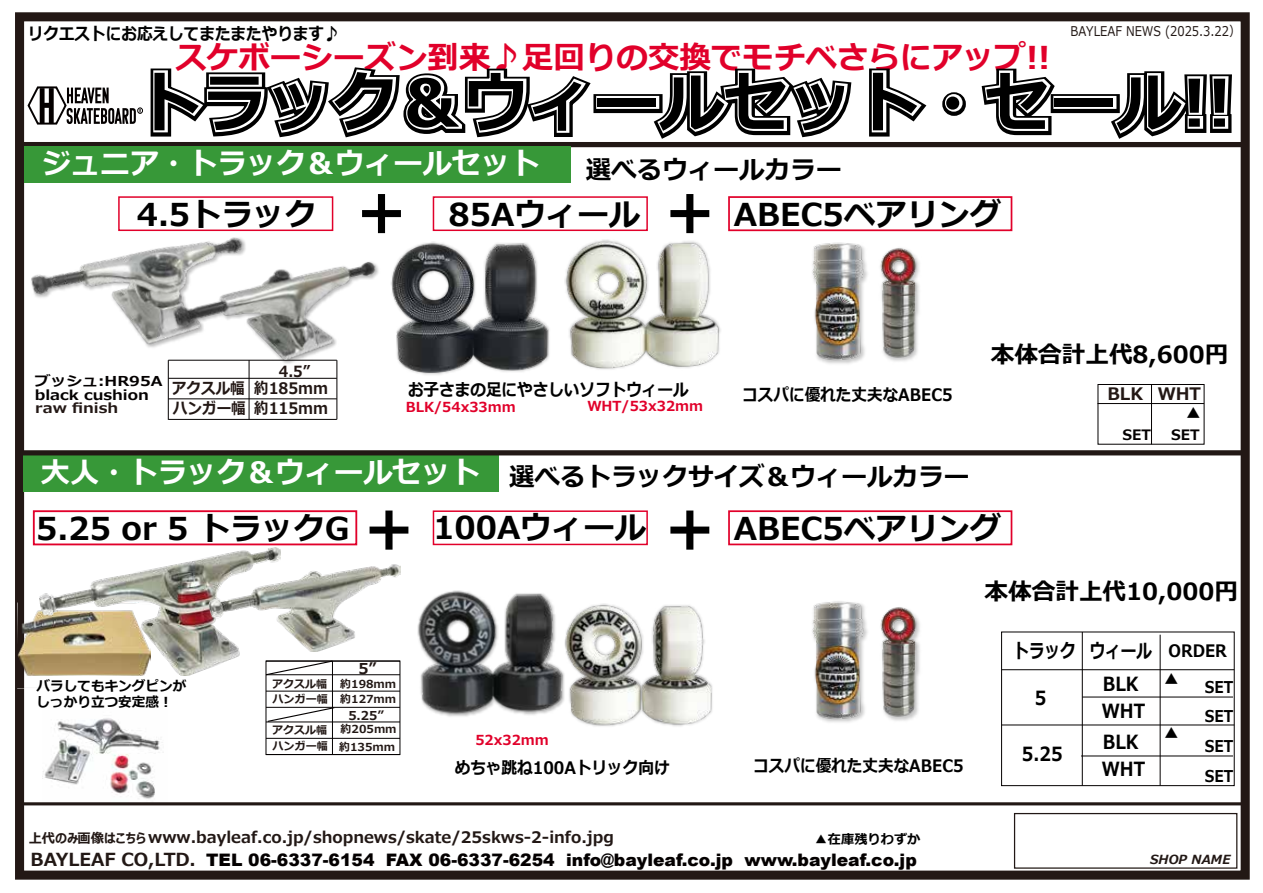
<style>
.page{position:relative;width:1263px;height:893px;background:#fff}
.page>*{position:absolute;margin:0;border:0;box-sizing:border-box;transform-origin:0 0}
.t1{font:700 65.25px "Meiryo";color:#000}
.t2{font:700 60.75px "Meiryo";color:#000}
.t3{font:700 31.5px "Meiryo";color:#000}
.t4{font:700 31.5px "Meiryo";color:#e1002a}
.t5{font:700 29.25px "Meiryo";color:#fff}
.t6{font:700 25.65px "Meiryo";color:#000}
.t7{font:700 23.55px "Meiryo";color:#000}
.t8{font:700 19.5px "Meiryo";color:#000;scale:.88 1}
.t9{font:700 19.5px "Meiryo";color:#000;scale:.8 1}
.t10{font:700 18px "Meiryo UI";color:#221815}
.t11{font:700 17.25px "Meiryo";color:#000;scale:.91 1}
.t12{font:900 17.25px "Arial";color:#040000}
.t13{font:700 17.25px "Meiryo";color:#231815}
.t14{font:700 16.35px/29.7px "Meiryo";color:#000;text-align:justify;scale:.88 1}
.t15{font:700 15.9px "Meiryo UI";color:#221815}
.t16{font:700 15.9px/19.5px "Meiryo";color:#231815;scale:.92 1}
.t17{font:700 15.45px "Meiryo";color:#231815;scale:.92 1}
.t18{font:700 15px "Meiryo";color:#221815}
.t19{font:700 14.4px "Meiryo";color:#040000}
.t20{font:700 13.8px "Meiryo";color:#e1002a}
.t21{font:700 13.8px/16.4px "Meiryo";color:#000}
.t22{font:700 13.65px/13.2px "Meiryo";color:#040000;scale:1.16 1}
.t23{font:700 13.65px "Meiryo";color:#231815;scale:1.16 1}
.t24{font:13.35px "Meiryo UI";color:#221815;scale:.87 1}
.t25{font:700 13.2px "Meiryo";color:#000}
.t26{font:13.2px "Koz Go Pr 6 N";color:#000}
.t27{font:italic 700 12.6px "Meiryo UI";color:#221815}
.t28{font:700 12.3px "Meiryo";color:#221815}
.t29{font:700 11.1px/15.6px "Meiryo";color:#221815}
.s1{font-size:13.2px}
</style>
<div class="page">
<img style="left:42px;top:718px;width:125px;height:88px">
<hr style="left:22px;top:802px;width:1221px;height:3px;background:#221815">
<div style="left:22px;top:142px;width:1222px;height:5px;background:#221815"></div>
<div style="left:1014px;top:813px;width:223px;height:56px;background:#fff;border:1px solid #221815"></div>
<div style="left:15px;top:12px;width:1235px;height:868px;border:9px solid #231815"></div>
<hr style="left:20px;top:691px;width:4px;height:110px;background:#221815">
<div style="left:25px;top:146px;width:546px;height:37px;background:#379838"></div>
<div style="left:24px;top:455px;width:475px;height:37px;background:#379838"></div>
<div style="left:1098px;top:384px;width:106px;height:60px;border:1px solid #040000"></div>
<hr style="left:1097px;top:403px;width:107px;height:1px;background:#040000">
<hr style="left:1151px;top:385px;width:1px;height:59px;background:#040000">
<div style="left:20px;top:450px;width:1223px;height:5px;background:#221815"></div>
<img style="left:19px;top:209px;width:233px;height:152px">
<hr style="left:249px;top:360px;width:1px;height:59px;background:#040000">
<hr style="left:336px;top:360px;width:1px;height:59px;background:#040000">
<hr style="left:168px;top:360px;width:1px;height:60px;background:#040000">
<hr style="left:168px;top:378px;width:169px;height:1px;background:#040000">
<hr style="left:168px;top:399px;width:169px;height:1px;background:#040000">
<hr style="left:168px;top:419px;width:169px;height:1px;background:#040000">
<img style="left:166px;top:247px;width:213px;height:126px">
<img style="left:880px;top:248px;width:40px;height:113px">
<img style="left:812px;top:242px;width:56px;height:122px">
<img style="left:880px;top:607px;width:40px;height:114px">
<img style="left:812px;top:601px;width:56px;height:121px">
<img style="left:18px;top:603px;width:126px;height:86px">
<img style="left:40px;top:547px;width:240px;height:128px">
<img style="left:209px;top:565px;width:192px;height:87px">
<img style="left:391px;top:241px;width:159px;height:134px">
<img style="left:552px;top:231px;width:183px;height:138px">
<img style="left:417px;top:590px;width:142px;height:127px">
<img style="left:559px;top:603px;width:154px;height:124px">
<div style="left:118px;top:196px;width:215px;height:35px;border:2px solid #e1002a"></div>
<div style="left:433px;top:196px;width:215px;height:35px;border:2px solid #e1002a"></div>
<div style="left:728px;top:196px;width:284px;height:35px;border:2px solid #e1002a"></div>
<div style="left:33px;top:510px;width:324px;height:35px;border:2px solid #e1002a"></div>
<div style="left:433px;top:510px;width:215px;height:35px;border:2px solid #e1002a"></div>
<div style="left:728px;top:510px;width:284px;height:35px;border:2px solid #e1002a"></div>
<div style="left:593px;top:94px;width:69px;height:19px;border:10px solid #000"></div>
<div style="left:1051px;top:94px;width:69px;height:19px;border:10px solid #000"></div>
<svg style="left:27px;top:67px;width:571px;height:71px"></svg>
<div style="left:596px;top:96px;width:63px;height:13px;border:4px solid #fff"></div>
<svg style="left:647px;top:68px;width:205px;height:71px"></svg>
<svg style="left:869px;top:68px;width:192px;height:69px"></svg>
<div style="left:1053px;top:96px;width:63px;height:13px;border:4px solid #fff"></div>
<svg style="left:1104px;top:71px;width:128px;height:68px"></svg>
<hr style="left:332px;top:661px;width:1px;height:46px;background:#040000">
<hr style="left:332px;top:708px;width:1px;height:46px;background:#040000">
<hr style="left:266px;top:674px;width:134px;height:1px;background:#040000">
<hr style="left:266px;top:707px;width:134px;height:1px;background:#040000">
<hr style="left:266px;top:691px;width:134px;height:1px;background:#040000">
<hr style="left:266px;top:721px;width:134px;height:1px;background:#040000">
<hr style="left:266px;top:738px;width:134px;height:1px;background:#040000">
<svg style="left:265px;top:660px;width:69px;height:16px"></svg>
<svg style="left:268px;top:706px;width:68px;height:17px"></svg>
<div style="left:266px;top:661px;width:134px;height:94px;border:1px solid #040000"></div>
<div style="left:1001px;top:632px;width:233px;height:154px;border:1px solid #040000"></div>
<hr style="left:1082px;top:632px;width:1px;height:154px;background:#040000">
<hr style="left:1001px;top:669px;width:233px;height:1px;background:#040000">
<hr style="left:1082px;top:697px;width:151px;height:1px;background:#040000">
<hr style="left:1081px;top:756px;width:152px;height:1px;background:#040000">
<hr style="left:1001px;top:725px;width:233px;height:1px;background:#040000">
<hr style="left:1160px;top:635px;width:1px;height:151px;background:#040000">
<p class="t24" style="left:1070px;top:22px;width:197px">BAYLEAF NEWS (2025.3.22）</p>
<p class="t11" style="left:28px;top:21px;width:344px">リクエストにお応えしてまたまたやります♪</p>
<h3 class="t4" style="left:175px;top:35px;width:876px">スケボーシーズン到来♪足回りの交換でモチベさらにアップ!!</h3>
<h1 class="t1" style="left:138px;top:57px;width:1097px">トラック＆ウィールセット・セール!!</h1>
<h3 class="t5" style="left:42px;top:143px;width:500px">ジュニア・トラック＆ウィールセット</h3>
<h3 class="t6" style="left:586px;top:151px;width:257px">選べるウィールカラー</h3>
<h3 class="t3" style="left:137px;top:192px;width:181px">4.5トラック</h3>
<h2 class="t2" style="left:352px;top:168px;width:61px">＋</h2>
<h2 class="t2" style="left:660px;top:168px;width:61px">＋</h2>
<h3 class="t3" style="left:448px;top:192px;width:193px">85Aウィール</h3>
<h3 class="t3" style="left:734px;top:192px;width:269px">ABEC5ベアリング</h3>
<p class="t22" style="left:35px;top:375px;width:112px">ブッシュ:HR95A black cushion</p>
<p class="t23" style="left:35px;top:398px;width:73px">raw finish</p>
<p class="t17" style="left:279px;top:360px;width:36px">4.5”</p>
<p class="t16" style="left:172px;top:380px;width:82px">アクスル幅ハンガー幅</p>
<p class="t16" style="left:254px;top:380px;width:82px">約185mm約115mm</p>
<p class="t11" style="left:408px;top:377px;width:310px">お子さまの足にやさしいソフトウィール</p>
<p class="t20" style="left:406px;top:398px;width:111px">BLK/54x33mm</p>
<p class="t20" style="left:587px;top:396px;width:117px">WHT/53x32mm</p>
<p class="t11" style="left:742px;top:383px;width:233px">コスパに優れた丈夫なABEC5</p>
<h3 class="t7" style="left:991px;top:338px;width:239px">本体合計上代8,600円</h3>
<p class="t13" style="left:1107px;top:381px;width:95px">BLK WHT</p>
<p class="t26" style="left:1187px;top:406px;width:15px">▲</p>
<p class="t19" style="left:1122px;top:425px;width:30px">SET</p>
<p class="t19" style="left:1171px;top:425px;width:30px">SET</p>
<h3 class="t5" style="left:41px;top:452px;width:441px">大人・トラック＆ウィールセット</h3>
<h3 class="t6" style="left:509px;top:459px;width:462px">選べるトラックサイズ＆ウィールカラー</h3>
<h3 class="t3" style="left:36px;top:506px;width:315px">5.25 or 5 トラックG</h3>
<h2 class="t2" style="left:359px;top:485px;width:61px">＋</h2>
<h2 class="t2" style="left:660px;top:485px;width:61px">＋</h2>
<h3 class="t3" style="left:433px;top:505px;width:215px">100Aウィール</h3>
<h3 class="t3" style="left:734px;top:506px;width:269px">ABEC5ベアリング</h3>
<h3 class="t7" style="left:984px;top:575px;width:255px">本体合計上代10,000円</h3>
<p class="t9" style="left:1013px;top:637px;width:79px">トラック</p>
<p class="t9" style="left:1090px;top:637px;width:79px">ウィール</p>
<p class="t11" style="left:1168px;top:639px;width:66px">ORDER</p>
<p class="t21" style="left:37px;top:678px;width:151px">バラしてもキングピンがしっかり立つ安定感︕</p>
<p class="t18" style="left:358px;top:658px;width:20px">5”</p>
<p class="t28" style="left:348px;top:706px;width:37px">5.25”</p>
<p class="t29" style="left:340px;top:676px;width:58px">約198mm</p>
<p class="t29" style="left:272px;top:676px;width:57px">アクスル幅ハンガー幅</p>
<p class="t29" style="left:272px;top:723px;width:57px">アクスル幅ハンガー幅</p>
<p class="t29" style="left:341px;top:721px;width:58px">約205mm</p>
<p class="t29" style="left:340px;top:692px;width:58px">約127mm</p>
<p class="t29" style="left:339px;top:739px;width:58px">約135mm</p>
<p class="t20" style="left:475px;top:731px;width:75px">52x32mm</p>
<p class="t11" style="left:455px;top:755px;width:237px">めちゃ跳ね100Aトリック向け</p>
<p class="t11" style="left:753px;top:754px;width:233px">コスパに優れた丈夫なABEC5</p>
<p class="t8" style="left:1035px;top:684px;width:15px">5</p>
<p class="t8" style="left:1022px;top:740px;width:48px">5.25</p>
<p class="t8" style="left:1103px;top:670px;width:42px">BLK</p>
<p class="t8" style="left:1102px;top:697px;width:51px">WHT</p>
<p class="t8" style="left:1103px;top:728px;width:42px">BLK</p>
<p class="t8" style="left:1102px;top:755px;width:51px">WHT</p>
<p class="t26" style="left:1165px;top:672px;width:15px">▲</p>
<p class="t26" style="left:1165px;top:725px;width:15px">▲</p>
<p class="t14" style="left:1205px;top:673px;width:34px">SET SET SET SET</p>
<p class="t15" style="left:29px;top:826px;width:587px"><span class="s1">上代のみ画像はこちら</span> www.bayleaf.co.jp/shopnews/skate/25skws-2-info.jpg</p>
<p class="t10" style="left:30px;top:846px;width:167px">BAYLEAF CO,LTD.</p>
<p class="t27" style="left:1150px;top:850px;width:82px">SHOP NAME</p>
<p class="t25" style="left:815px;top:830px;width:107px">▲在庫残りわずか</p>
<p class="t12" style="left:206px;top:847px;width:712px">TEL 06-6337-6154 FAX 06-6337-6254 info@bayleaf.co.jp www.bayleaf.co.jp</p>
</div>
